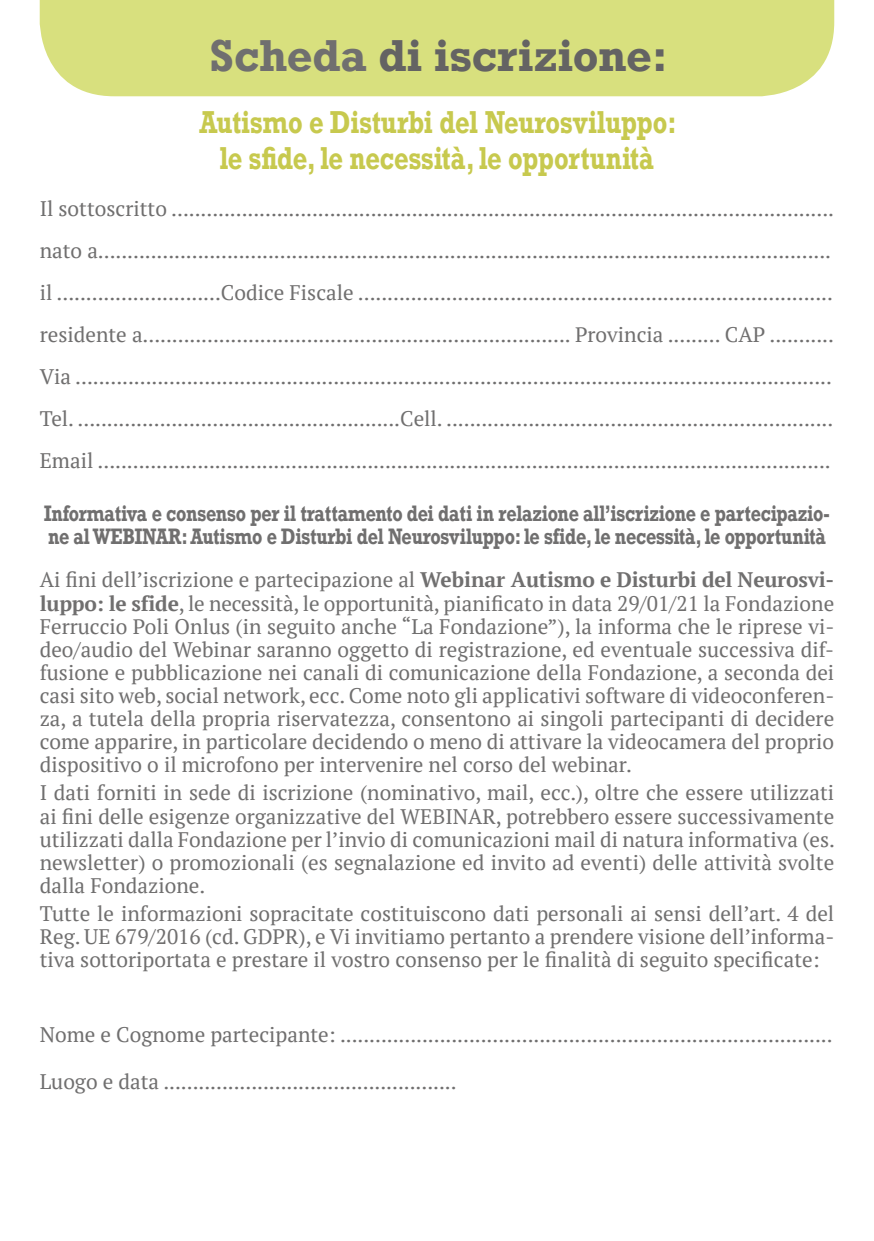
<style>
.page{position:relative;width:874px;height:1241px;background:#fff}
.page>*{position:absolute;margin:0;border:0;box-sizing:border-box;transform-origin:0 0}
.t1{font:700 42px "Rockwell";color:#646363}
.t2{font:700 29.75px/35.7px "Rockwell";color:#c7c94e;text-align:center;scale:.8 1}
.t3{font:21px/23.1px "PT Serif";color:#706f6f;text-align:justify}
.t4{font:700 21px/23.1px "Rockwell";letter-spacing:-.01em;color:#706f6f;scale:.8 1}
.s1{color:#706f6f}
.s2{font-weight:700}
</style>
<div class="page">
<hr style="left:0;top:0;width:1px;height:1240px;background:#706f6f">
<svg style="left:0;top:0;width:1px;height:604px"></svg>
<svg style="left:0;top:846px;width:1px;height:330px"></svg>
<div style="left:40px;top:0;width:793px;height:96px;background:#d8e07e"></div>
<div style="left:0;top:1176px;width:26px;height:64px;background:#fff"></div>
<h1 class="t1" style="left:210px;top:29px;width:459px"><span class="s1">Scheda</span> di iscrizione:</h1>
<h2 class="t2" style="left:199px;top:104px;width:597px">Autismo e Disturbi del Neurosviluppo: le sfide, le necessità, le opportunità</h2>
<p class="t3" style="left:40px;top:187px;width:795px;line-height:42px;text-align:left">Il sottoscritto ................................................................................................................. nato a............................................................................................................................. il ............................Codice Fiscale ................................................................................. residente a......................................................................... Provincia ......... CAP ...........<br>Via .................................................................................................................................<br>Tel. .......................................................Cell. ..................................................................<br>Email .............................................................................................................................</p>
<p class="t4" style="left:44px;top:502px;width:982px">Informativa e consenso per il trattamento dei dati in relazione all’iscrizione e partecipazio&shy;ne al WEBINAR: Autismo e Disturbi del Neurosviluppo: le sfide, le necessità, le opportunità</p>
<p class="t3" style="left:40px;top:568px;width:795px">Ai fini dell’iscrizione e partecipazione al <span class="s2">Webinar Autismo e Disturbi del Neurosvi&shy;luppo: le sfide</span>, le necessità, le opportunità, pianificato in data 29/01/21 la Fondazione Ferruccio Poli Onlus (in seguito anche “La Fondazione”), la informa che le riprese vi&shy;deo/audio del Webinar saranno oggetto di registrazione, ed eventuale successiva dif&shy;fusione e pubblicazione nei canali di comunicazione della Fondazione, a seconda dei casi sito web, social network, ecc. Come noto gli applicativi software di videoconferen&shy;za, a tutela della propria riservatezza, consentono ai singoli partecipanti di decidere come apparire, in particolare decidendo o meno di attivare la videocamera del proprio dispositivo o il microfono per intervenire nel corso del webinar.</p>
<p class="t3" style="left:40px;top:781px;width:796px">I dati forniti in sede di iscrizione (nominativo, mail, ecc.), oltre che essere utilizzati ai fini delle esigenze organizzative del WEBINAR, potrebbero essere successivamente utilizzati dalla Fondazione per l’invio di comunicazioni mail di natura informativa (es. newsletter) o promozionali (es segnalazione ed invito ad eventi) delle attività svolte dalla Fondazione.</p>
<p class="t3" style="left:40px;top:901px;width:795px">Tutte le informazioni sopracitate costituiscono dati personali ai sensi dell’art. 4 del Reg. UE 679/2016 (cd. GDPR), e Vi invitiamo pertanto a prendere visione dell’informa&shy;tiva sottoriportata e prestare il vostro consenso per le finalità di seguito specificate:</p>
<p class="t3" style="left:40px;top:1022px;width:794px">Nome e Cognome partecipante: ....................................................................................</p>
<p class="t3" style="left:40px;top:1069px;width:418px">Luogo e data ..................................................</p>
</div>
